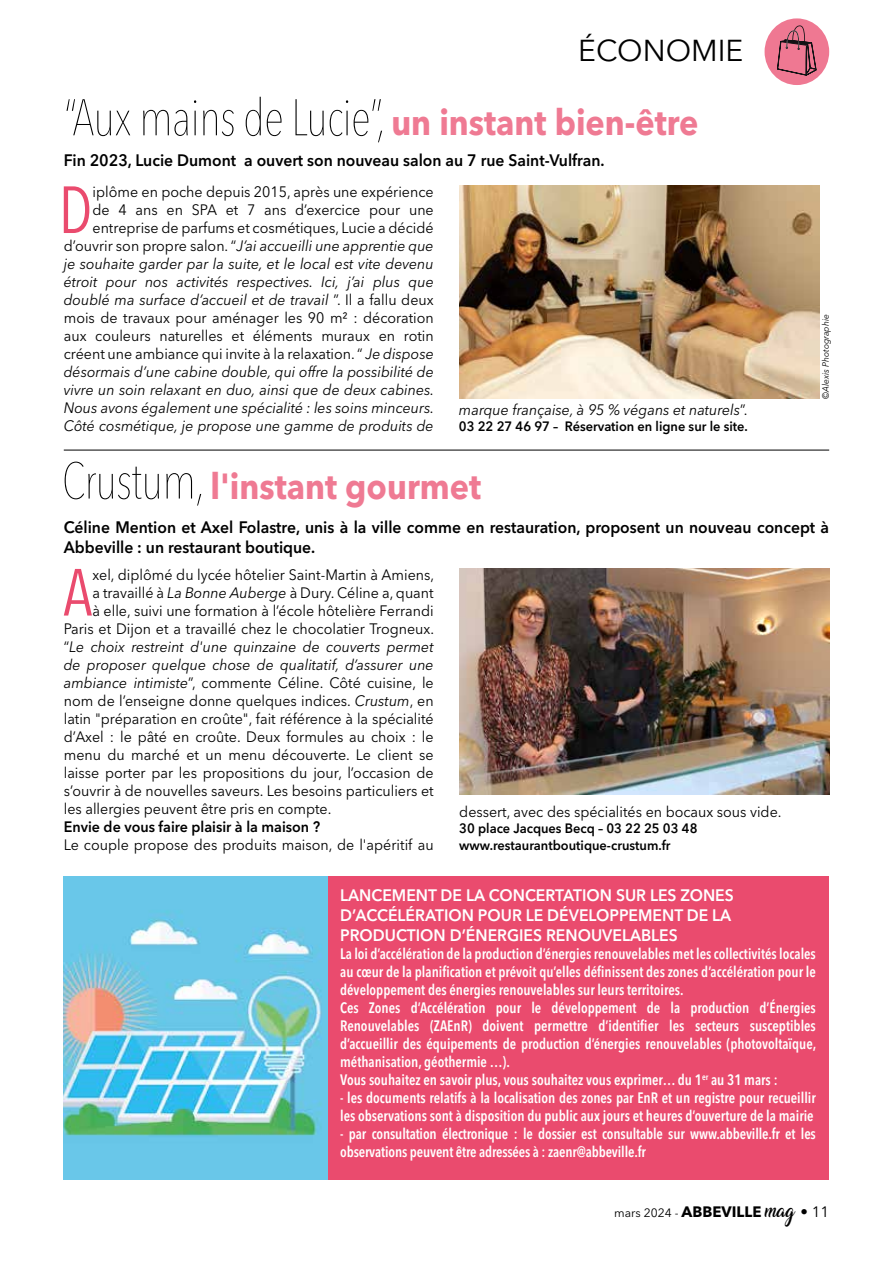
<style>
.page{position:relative;width:893px;height:1263px;background:#fff}
.page>*{position:absolute;margin:0;border:0;box-sizing:border-box;transform-origin:0 0}
.t1{font:condensed 65.85px "Avenir Next LT Pro";color:#ea4b6e;scale:.95 1}
.t2{font:200 condensed 51px "Avenir Next LT Pro";letter-spacing:-.02em;color:#000}
.t3{font:700 36px "Avenir Next LT Pro";color:#ef7a93;scale:.9 1}
.t4{font:30px "Avenir Next LT Pro";color:#000}
.t5{font:600 16.5px/19.8px "Avenir Next LT Pro";color:#000;scale:.95 1}
.t6{font:600 16.5px/19.8px "Avenir Next LT Pro";color:#fff;scale:.95 1}
.t7{font:600 condensed 15px/18px "Avenir Next LT Pro";color:#fff;scale:.95 1}
.t8{font:italic 15px/18px "Avenir Next LT Pro";color:#000;text-align:right;scale:.95 1}
.t9{font:15px "Avenir Next LT Pro";color:#000;scale:.95 1}
.t10{font:600 15px "Avenir Next LT Pro";color:#000;scale:.95 1}
.t11{font:600 13.5px/16.2px "Avenir Next LT Pro";color:#000;scale:.95 1}
.t12{font:12px "Avenir Next LT Pro";color:#000}
.t13{font:italic 9px "Avenir Next LT Pro";color:#000;scale:.95 1}
.s1{font-weight:700;font-stretch:normal;font-size:36px;color:#ef7a93}
.s2{font-style:normal}
.s3{font-weight:200;font-stretch:condensed;font-size:51px;color:#000}
.s4{font-style:italic}
.s5{font-weight:700;font-size:15px}
.s6{font-family:"Amarillo"}
.s7{font-size:15px}
</style>
<div class="page">
<div style="left:765px;top:18px;width:64px;height:67px;background:#ef7892;border-radius:50%"></div>
<svg style="left:777px;top:25px;width:39px;height:50px"></svg>
<hr style="left:64px;top:450px;width:765px;height:1px;background:#000">
<div style="left:327px;top:876px;width:502px;height:304px;background:#ea4b6e"></div>
<img style="left:459px;top:186px;width:360px;height:213px">
<img style="left:459px;top:568px;width:370px;height:226px">
<img style="left:64px;top:876px;width:263px;height:304px">
<h3 class="t4" style="left:578px;top:33px;width:167px">ÉCONOMIE</h3>
<h2 class="t2" style="left:64px;top:87px;width:636px">“Aux mains de Lucie”, <span class="s1">un instant bien-être</span></h2>
<p class="t5" style="left:64px;top:150px;width:571px">Fin 2023, Lucie Dumont a ouvert son nouveau salon au 7 rue Saint-Vulfran.</p>
<h1 class="t1" style="left:59px;top:170px;width:37px">D</h1>
<p class="t8" style="left:64px;top:183px;width:391px"><span class="s2">iplôme en poche depuis 2015, après une expérience<br>de 4 ans en SPA et 7 ans d’exercice pour une entreprise de parfums et cosmétiques, Lucie a décidé d’ouvrir son propre salon. “</span>J’ai accueilli une apprentie que je souhaite garder par la suite, et le local est vite devenu étroit pour nos activités respectives. Ici, j’ai plus que doublé ma surface d’accueil et de travail <span class="s2">”. Il a fallu deux mois de travaux pour aménager les 90 m² : décoration aux couleurs naturelles et éléments muraux en rotin créent une ambiance qui invite à la relaxation. “</span> Je dispose désormais d’une cabine double, qui offre la possibilité de vivre un soin relaxant en duo, ainsi que de deux cabines.<br>Nous avons également une spécialité : les soins minceurs.<br>Côté cosmétique, je propose une gamme de produits de</p>
<p class="t8" style="left:459px;top:401px;width:305px">marque française, à 95 % végans et naturels<span class="s2">”.</span></p>
<p class="t11" style="left:459px;top:418px;width:306px">03 22 27 46 97 – Réservation en ligne sur le site.</p>
<h3 class="t3" style="left:62px;top:464px;width:468px"><span class="s3">Crustum,</span> l'instant gourmet</h3>
<p class="t13" style="left:820px;top:399px;width:91px;rotate:-90deg">©Alexis Photographie</p>
<p class="t5" style="left:64px;top:517px;width:807px">Céline Mention et Axel Folastre, unis à la ville comme en restauration, proposent un nouveau concept à<br>Abbeville : un restaurant boutique.</p>
<h1 class="t1" style="left:63px;top:553px;width:32px">A</h1>
<p class="t9" style="left:92px;top:565px;width:361px">xel, diplômé du lycée hôtelier Saint-Martin à Amiens,</p>
<p class="t9" style="left:92px;top:583px;width:361px">a travaillé à <span class="s4">La Bonne Auberge</span> à Dury. Céline a, quant</p>
<p class="t9" style="left:92px;top:601px;width:361px">à elle, suivi une formation à l’école hôtelière Ferrandi</p>
<p class="t9" style="left:64px;top:619px;width:391px">Paris et Dijon et a travaillé chez le chocolatier Trogneux.</p>
<p class="t8" style="left:64px;top:637px;width:391px"><span class="s2">“</span>Le choix restreint d'une quinzaine de couverts permet</p>
<p class="t8" style="left:64px;top:655px;width:391px">de proposer quelque chose de qualitatif, d’assurer une</p>
<p class="t9" style="left:64px;top:673px;width:391px"><span class="s4">ambiance intimiste</span>”, commente Céline. Côté cuisine, le</p>
<p class="t9" style="left:64px;top:691px;width:391px">nom de l’enseigne donne quelques indices. <span class="s4">Crustum</span>, en</p>
<p class="t9" style="left:64px;top:709px;width:391px">latin "préparation en croûte", fait référence à la spécialité</p>
<p class="t9" style="left:64px;top:727px;width:391px">d’Axel : le pâté en croûte. Deux formules au choix : le</p>
<p class="t9" style="left:64px;top:745px;width:391px">menu du marché et un menu découverte. Le client se</p>
<p class="t9" style="left:64px;top:763px;width:391px">laisse porter par les propositions du jour, l’occasion de</p>
<p class="t9" style="left:64px;top:781px;width:391px">s’ouvrir à de nouvelles saveurs. Les besoins particuliers et</p>
<p class="t9" style="left:64px;top:799px;width:283px">les allergies peuvent être pris en compte.</p>
<p class="t10" style="left:64px;top:817px;width:271px">Envie de vous faire plaisir à la maison ?</p>
<p class="t9" style="left:64px;top:835px;width:391px">Le couple propose des produits maison, de l'apéritif au</p>
<p class="t6" style="left:340px;top:885px;width:416px">LANCEMENT DE LA CONCERTATION SUR LES ZONES<br>D’ACCÉLÉRATION POUR LE DÉVELOPPEMENT DE LA<br>PRODUCTION D’ÉNERGIES RENOUVELABLES</p>
<p class="t7" style="left:340px;top:944px;width:503px">La loi d’accélération de la production d’énergies renouvelables met les collectivités locales au cœur de la planification et prévoit qu’elles définissent des zones d’accélération pour le développement des énergies renouvelables sur leurs territoires.<br>Ces Zones d’Accélération pour le développement de la production d’Énergies Renouvelables (ZAEnR) doivent permettre d’identifier les secteurs susceptibles d’accueillir des équipements de production d’énergies renouvelables (photovoltaïque, méthanisation, géothermie …).<br>Vous souhaitez en savoir plus, vous souhaitez vous exprimer… du 1<sup>er</sup> au 31 mars :</p>
<p class="t7" style="left:340px;top:1088px;width:502px">- les documents relatifs à la localisation des zones par EnR et un registre pour recueillir les observations sont à disposition du public aux jours et heures d’ouverture de la mairie</p>
<p class="t7" style="left:340px;top:1124px;width:502px">- par consultation électronique : le dossier est consultable sur www.abbeville.fr et les observations peuvent être adressées à : zaenr@abbeville.fr</p>
<p class="t9" style="left:459px;top:803px;width:341px">dessert, avec des spécialités en bocaux sous vide.</p>
<p class="t11" style="left:459px;top:820px;width:252px">30 place Jacques Becq – 03 22 25 03 48 www.restaurantboutique-crustum.fr</p>
<p class="t12" style="left:614px;top:1205px;width:216px">mars 2024 - <span class="s5">ABBEVILLE</span> <span class="s6">mag</span> <span class="s7">• 11</span></p>
</div>
